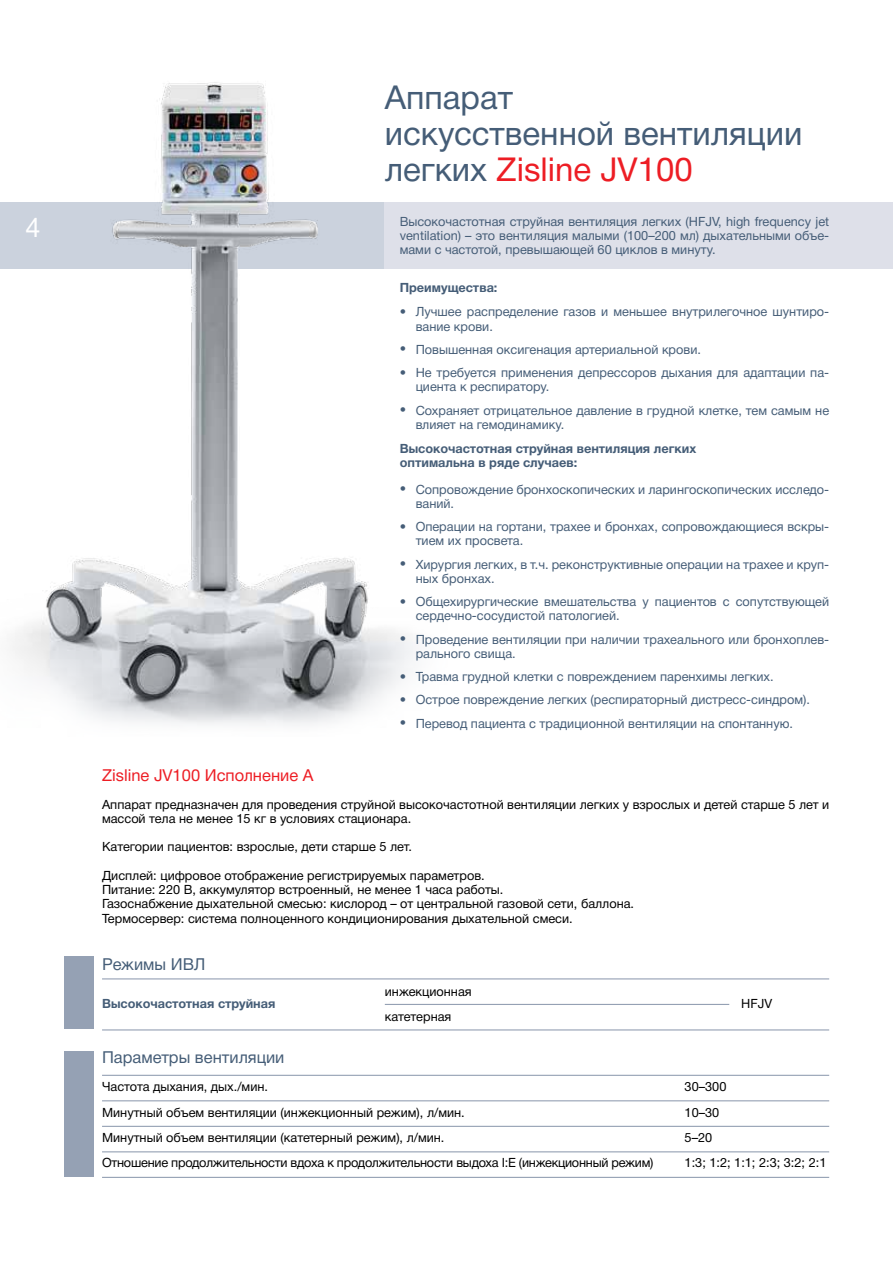
<style>
.page{position:relative;width:893px;height:1263px;background:#fff}
.page>*{position:absolute;margin:0;border:0;box-sizing:border-box;transform-origin:0 0}
.t1{font:33px/36px "Helvetica Neue Cyr";color:#455d77}
.t2{font:27px "Helvetica Neue Cyr";color:#fff}
.t3{font:16.5px "Helvetica Neue Cyr";color:#455d77}
.t4{font:16.5px "Helvetica Neue Cyr";color:#ed1d24}
.t5{font:12.75px/14.2px "Helvetica Neue Cyr";color:#455d77}
.t6{font:12.75px/25.3px "Helvetica Neue Cyr";color:#000}
.t7{font:700 12.75px/14.2px "Helvetica Neue Cyr";color:#455d77}
.s1{color:#ed1d24}
</style>
<div class="page">
<img style="left:0;top:82px;width:413px;height:643px">
<div style="left:385px;top:202px;width:508px;height:67px;background:#dee0e9"></div>
<div style="left:64px;top:957px;width:30px;height:72px;background:#95a1b4"></div>
<hr style="left:102px;top:978px;width:727px;height:1px;background:#95a1b4">
<hr style="left:385px;top:1004px;width:344px;height:1px;background:#95a1b4">
<hr style="left:102px;top:1029px;width:727px;height:1px;background:#95a1b4">
<hr style="left:102px;top:1075px;width:727px;height:1px;background:#95a1b4">
<hr style="left:102px;top:1100px;width:727px;height:1px;background:#95a1b4">
<hr style="left:102px;top:1126px;width:727px;height:1px;background:#95a1b4">
<hr style="left:102px;top:1151px;width:727px;height:1px;background:#95a1b4">
<hr style="left:102px;top:1177px;width:727px;height:1px;background:#95a1b4">
<div style="left:64px;top:1051px;width:30px;height:126px;background:#95a1b4"></div>
<h2 class="t2" style="left:26px;top:212px;width:17px">4</h2>
<h1 class="t1" style="left:385px;top:79px;width:419px">Аппарат<br>искусственной вентиляции легких <span class="s1">Zisline JV100</span></h1>
<p class="t5" style="left:400px;top:214px;width:431px;text-align:justify">Высокочастотная струйная вентиляция легких (HFJV, high frequency jet ventilation) – это вентиляция малыми (100–200 мл) дыхательными объе&shy;мами с частотой, превышающей 60 циклов в минуту.</p>
<p class="t7" style="left:400px;top:280px;width:99px">Преимущества:</p>
<p class="t5" style="left:400px;top:304px;width:8px">•</p>
<p class="t5" style="left:400px;top:337px;width:8px;line-height:23.2px">• •</p>
<p class="t5" style="left:400px;top:403px;width:8px">•</p>
<p class="t5" style="left:416px;top:305px;width:415px">Лучшее распределение газов и меньшее внутрилегочное шунтиро&shy;вание крови.</p>
<p class="t5" style="left:416px;top:338px;width:415px;line-height:23.2px">Повышенная оксигенация артериальной крови.<br>Не требуется применения депрессоров дыхания для адаптации па-</p>
<p class="t5" style="left:416px;top:375px;width:415px;line-height:23.2px">циента к респиратору.<br>Сохраняет отрицательное давление в грудной клетке, тем самым не</p>
<p class="t5" style="left:416px;top:417px;width:150px">влияет на гемодинамику.</p>
<p class="t7" style="left:400px;top:441px;width:298px">Высокочастотная струйная вентиляция легких оптимальна в ряде случаев:</p>
<p class="t4" style="left:102px;top:767px;width:213px">Zisline JV100 Исполнение А</p>
<p class="t5" style="left:400px;top:482px;width:8px">•</p>
<p class="t5" style="left:400px;top:519px;width:8px">•</p>
<p class="t5" style="left:400px;top:557px;width:8px">•</p>
<p class="t5" style="left:400px;top:594px;width:8px">•</p>
<p class="t5" style="left:400px;top:632px;width:8px">•</p>
<p class="t5" style="left:400px;top:665px;width:8px;line-height:23.2px;text-align:justify">• • •</p>
<p class="t5" style="left:416px;top:482px;width:415px">Сопровождение бронхоскопических и ларингоскопических исследо&shy;ваний.</p>
<p class="t5" style="left:416px;top:520px;width:415px">Операции на гортани, трахее и бронхах, сопровождающиеся вскры&shy;тием их просвета.</p>
<p class="t5" style="left:416px;top:557px;width:415px">Хирургия легких, в т.ч. реконструктивные операции на трахее и круп&shy;ных бронхах.</p>
<p class="t5" style="left:416px;top:595px;width:415px">Общехирургические вмешательства у пациентов с сопутствующей сердечно-сосудистой патологией.</p>
<p class="t5" style="left:416px;top:632px;width:415px">Проведение вентиляции при наличии трахеального или бронхоплев&shy;рального свища.</p>
<p class="t5" style="left:416px;top:665px;width:396px;line-height:23.2px">Травма грудной клетки с повреждением паренхимы легких.<br>Острое повреждение легких (респираторный дистресс-синдром).<br>Перевод пациента с традиционной вентиляции на спонтанную.</p>
<p class="t6" style="left:102px;top:797px;width:729px;line-height:14.2px">Аппарат предназначен для проведения струйной высокочастотной вентиляции легких у взрослых и детей старше 5 лет и массой тела не менее 15 кг в условиях стационара.</p>
<p class="t6" style="left:102px;top:834px;width:312px">Категории пациентов: взрослые, дети старше 5 лет.</p>
<p class="t6" style="left:102px;top:868px;width:534px;line-height:14.2px">Дисплей: цифровое отображение регистрируемых параметров.<br>Питание: 220 В, аккумулятор встроенный, не менее 1 часа работы.<br>Газоснабжение дыхательной смесью: кислород – от центральной газовой сети, баллона.<br>Термосервер: система полноценного кондиционирования дыхательной смеси.</p>
<p class="t3" style="left:102px;top:955px;width:105px">Режимы ИВЛ</p>
<p class="t7" style="left:102px;top:997px;width:175px">Высокочастотная струйная</p>
<p class="t6" style="left:385px;top:978px;width:88px">инжекционная катетерная</p>
<p class="t6" style="left:741px;top:991px;width:32px">HFJV</p>
<p class="t3" style="left:102px;top:1048px;width:184px">Параметры вентиляции</p>
<p class="t6" style="left:102px;top:1074px;width:553px">Частота дыхания, дых./мин.<br>Минутный объем вентиляции (инжекционный режим), л/мин.<br>Минутный объем вентиляции (катетерный режим), л/мин.<br>Отношение продолжительности вдоха к продолжительности выдоха I:E (инжекционный режим)</p>
<p class="t6" style="left:685px;top:1074px;width:143px">30–300<br>10–30<br>5–20<br>1:3; 1:2; 1:1; 2:3; 3:2; 2:1</p>
</div>
